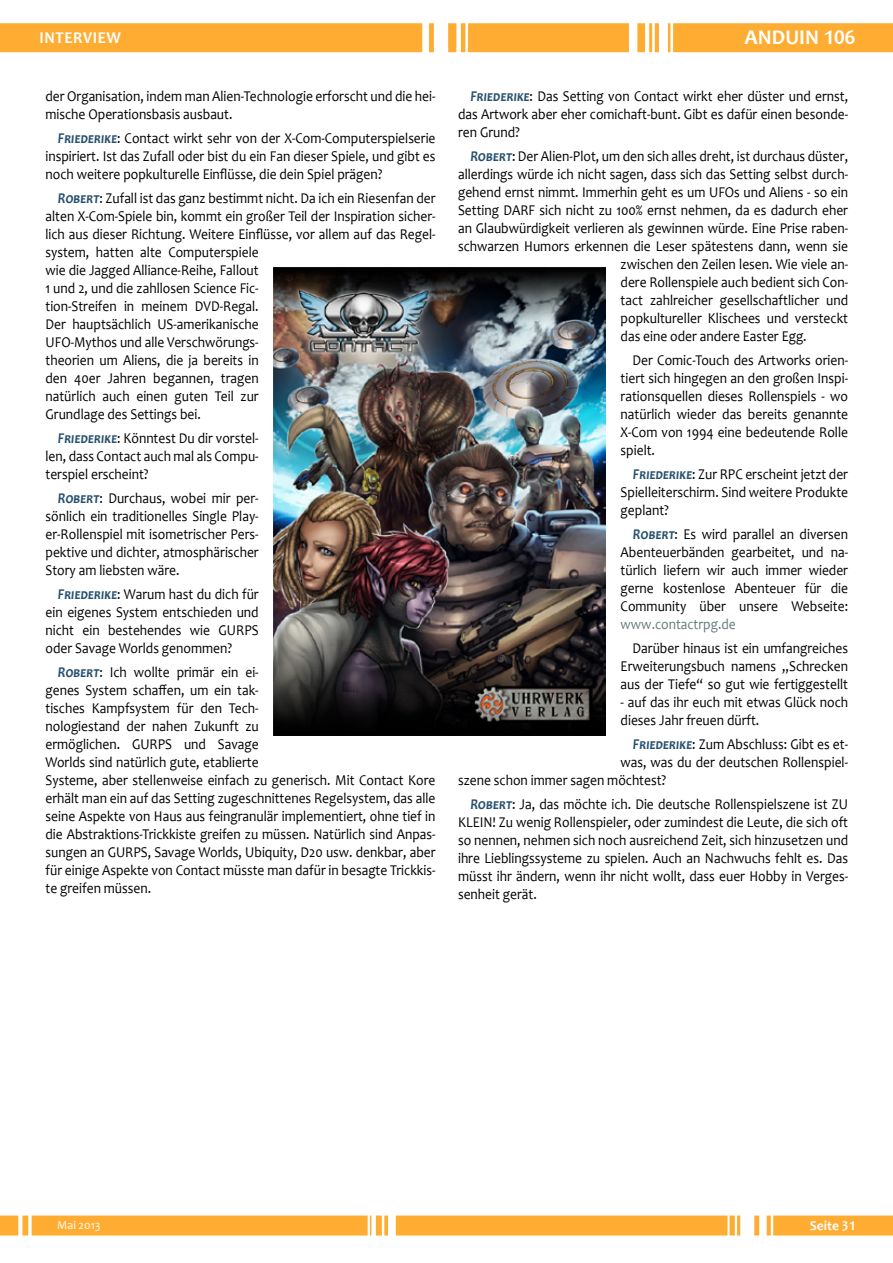
<style>
.page{position:relative;width:893px;height:1263px;background:#fff}
.page>*{position:absolute;margin:0;border:0;box-sizing:border-box;transform-origin:0 0}
.t1{font:700 21px "Candara";color:#fff}
.t2{font:700 16.5px "Candara";letter-spacing:.04em;color:#fff;scale:.95 1}
.t3{font:15px/18px "Candara";color:#000;text-align:justify;scale:.9 1}
.t4{font:15px "Candara";color:#667b7b;scale:.9 1}
.t5{font:700 13.5px "Candara";color:#fff}
.t6{font:12px "Candara";color:#fff}
.s1{font-weight:700;color:#27506e}
</style>
<div class="page">
<svg style="left:0;top:23px;width:893px;height:29px;background:#ffb240"></svg>
<svg style="left:0;top:1215px;width:893px;height:20px;background:#ffb343"></svg>
<img style="left:274px;top:267px;width:332px;height:468px">
<p class="t2" style="left:39px;top:28px;width:87px">Interview</p>
<p class="t3" style="left:46px;top:87px;width:435px">der Organisation, indem man Alien-Technologie erforscht und die hei&shy;mische Operationsbasis ausbaut.</p>
<p class="t3" style="left:46px;top:129px;width:435px;text-indent:12px"><span class="s1">Friederike</span>: Contact wirkt sehr von der X-Com-Computerspielserie inspiriert. Ist das Zufall oder bist du ein Fan dieser Spiele, und gibt es noch weitere popkulturelle Einflüsse, die dein Spiel prägen?</p>
<p class="t3" style="left:46px;top:189px;width:435px;text-align:left;text-indent:12px"><span class="s1">Robert</span>: Zufall ist das ganz bestimmt nicht. Da ich ein Riesenfan der alten X-Com-Spiele bin, kommt ein großer Teil der Inspiration sicher&shy;lich aus dieser Richtung. Weitere Einflüsse, vor allem auf das Regel&shy;system, hatten alte Computerspiele<br>wie die Jagged Alliance-Reihe, Fallout<br>1 und 2, und die zahllosen Science Fic-<br>tion-Streifen in meinem DVD-Regal.<br>Der hauptsächlich US-amerikanische<br>UFO-Mythos und alle Verschwörungs-<br>theorien um Aliens, die ja bereits in<br>den 40er Jahren begannen, tragen<br>natürlich auch einen guten Teil zur<br>Grundlage des Settings bei.</p>
<p class="t3" style="left:46px;top:429px;width:238px;text-indent:12px"><span class="s1">Friederike</span>: Könntest Du dir vorstel&shy;len, dass Contact auch mal als Compu&shy;terspiel erscheint?</p>
<p class="t3" style="left:46px;top:489px;width:238px;text-indent:12px"><span class="s1">Robert</span>: Durchaus, wobei mir per&shy;sönlich ein traditionelles Single Play&shy;er-Rollenspiel mit isometrischer Pers&shy;pektive und dichter, atmosphärischer Story am liebsten wäre.</p>
<p class="t3" style="left:46px;top:585px;width:238px;text-indent:12px"><span class="s1">Friederike</span>: Warum hast du dich für ein eigenes System entschieden und nicht ein bestehendes wie GURPS oder Savage Worlds genommen?</p>
<p class="t3" style="left:46px;top:663px;width:435px;text-align:left;text-indent:12px"><span class="s1">Robert</span>: Ich wollte primär ein ei-<br>genes System schaffen, um ein tak-<br>tisches Kampfsystem für den Tech-<br>nologiestand der nahen Zukunft zu<br>ermöglichen. GURPS und Savage<br>Worlds sind natürlich gute, etablierte<br>Systeme, aber stellenweise einfach zu generisch. Mit Contact Kore erhält man ein auf das Setting zugeschnittenes Regelsystem, das alle seine Aspekte von Haus aus feingranulär implementiert, ohne tief in die Abstraktions-Trickkiste greifen zu müssen. Natürlich sind Anpas&shy;sungen an GURPS, Savage Worlds, Ubiquity, D20 usw. denkbar, aber für einige Aspekte von Contact müsste man dafür in besagte Trickkis&shy;te greifen müssen.</p>
<h1 class="t1" style="left:745px;top:25px;width:112px">ANDUIN 106</h1>
<p class="t3" style="left:458px;top:87px;width:435px;text-indent:12px"><span class="s1">Friederike</span>: Das Setting von Contact wirkt eher düster und ernst, das Artwork aber eher comichaft-bunt. Gibt es dafür einen besonde&shy;ren Grund?</p>
<p class="t3" style="left:470px;top:147px;width:421px"><span class="s1">Robert</span>: Der Alien-Plot, um den sich alles dreht, ist durchaus düster,</p>
<p class="t3" style="left:458px;top:165px;width:435px">allerdings würde ich nicht sagen, dass sich das Setting selbst durch-</p>
<p class="t3" style="left:458px;top:183px;width:435px">gehend ernst nimmt. Immerhin geht es um UFOs und Aliens - so ein</p>
<p class="t3" style="left:458px;top:201px;width:435px">Setting DARF sich nicht zu 100% ernst nehmen, da es dadurch eher</p>
<p class="t3" style="left:458px;top:219px;width:435px">an Glaubwürdigkeit verlieren als gewinnen würde. Eine Prise raben-</p>
<p class="t3" style="left:458px;top:237px;width:435px">schwarzen Humors erkennen die Leser spätestens dann, wenn sie</p>
<p class="t3" style="left:621px;top:255px;width:254px">zwischen den Zeilen lesen. Wie viele an-</p>
<p class="t3" style="left:621px;top:273px;width:254px">dere Rollenspiele auch bedient sich Con-</p>
<p class="t3" style="left:621px;top:291px;width:254px">tact zahlreicher gesellschaftlicher und</p>
<p class="t3" style="left:621px;top:309px;width:254px">popkultureller Klischees und versteckt</p>
<p class="t3" style="left:621px;top:327px;width:208px">das eine oder andere Easter Egg.</p>
<p class="t3" style="left:621px;top:351px;width:254px;text-indent:12px">Der Comic-Touch des Artworks orien&shy;tiert sich hingegen an den großen Inspi&shy;rationsquellen dieses Rollenspiels - wo natürlich wieder das bereits genannte X-Com von 1994 eine bedeutende Rolle spielt.</p>
<p class="t3" style="left:621px;top:465px;width:254px;text-indent:12px"><span class="s1">Friederike</span>: Zur RPC erscheint jetzt der Spielleiterschirm. Sind weitere Produkte geplant?</p>
<p class="t3" style="left:621px;top:525px;width:254px;text-indent:12px"><span class="s1">Robert</span>: Es wird parallel an diversen Abenteuerbänden gearbeitet, und na&shy;türlich liefern wir auch immer wieder gerne kostenlose Abenteuer für die Community über unsere Webseite:</p>
<p class="t4" style="left:621px;top:615px;width:129px">www.contactrpg.de</p>
<p class="t3" style="left:621px;top:639px;width:254px;text-indent:12px">Darüber hinaus ist ein umfangreiches Erweiterungsbuch namens „Schrecken aus der Tiefe“ so gut wie fertiggestellt</p>
<p class="t3" style="left:621px;top:693px;width:254px">- auf das ihr euch mit etwas Glück noch dieses Jahr freuen dürft.</p>
<p class="t3" style="left:633px;top:735px;width:241px"><span class="s1">Friederike</span>: Zum Abschluss: Gibt es et-</p>
<p class="t3" style="left:621px;top:753px;width:254px">was, was du der deutschen Rollenspiel-</p>
<p class="t3" style="left:458px;top:771px;width:233px">szene schon immer sagen möchtest?</p>
<p class="t3" style="left:458px;top:795px;width:435px;text-indent:12px"><span class="s1">Robert</span>: Ja, das möchte ich. Die deutsche Rollenspielszene ist ZU KLEIN! Zu wenig Rollenspieler, oder zumindest die Leute, die sich oft so nennen, nehmen sich noch ausreichend Zeit, sich hinzusetzen und ihre Lieblingssysteme zu spielen. Auch an Nachwuchs fehlt es. Das müsst ihr ändern, wenn ihr nicht wollt, dass euer Hobby in Verges&shy;senheit gerät.</p>
<p class="t6" style="left:57px;top:1218px;width:45px">Mai 2013</p>
<p class="t5" style="left:810px;top:1217px;width:47px">Seite 31</p>
</div>
